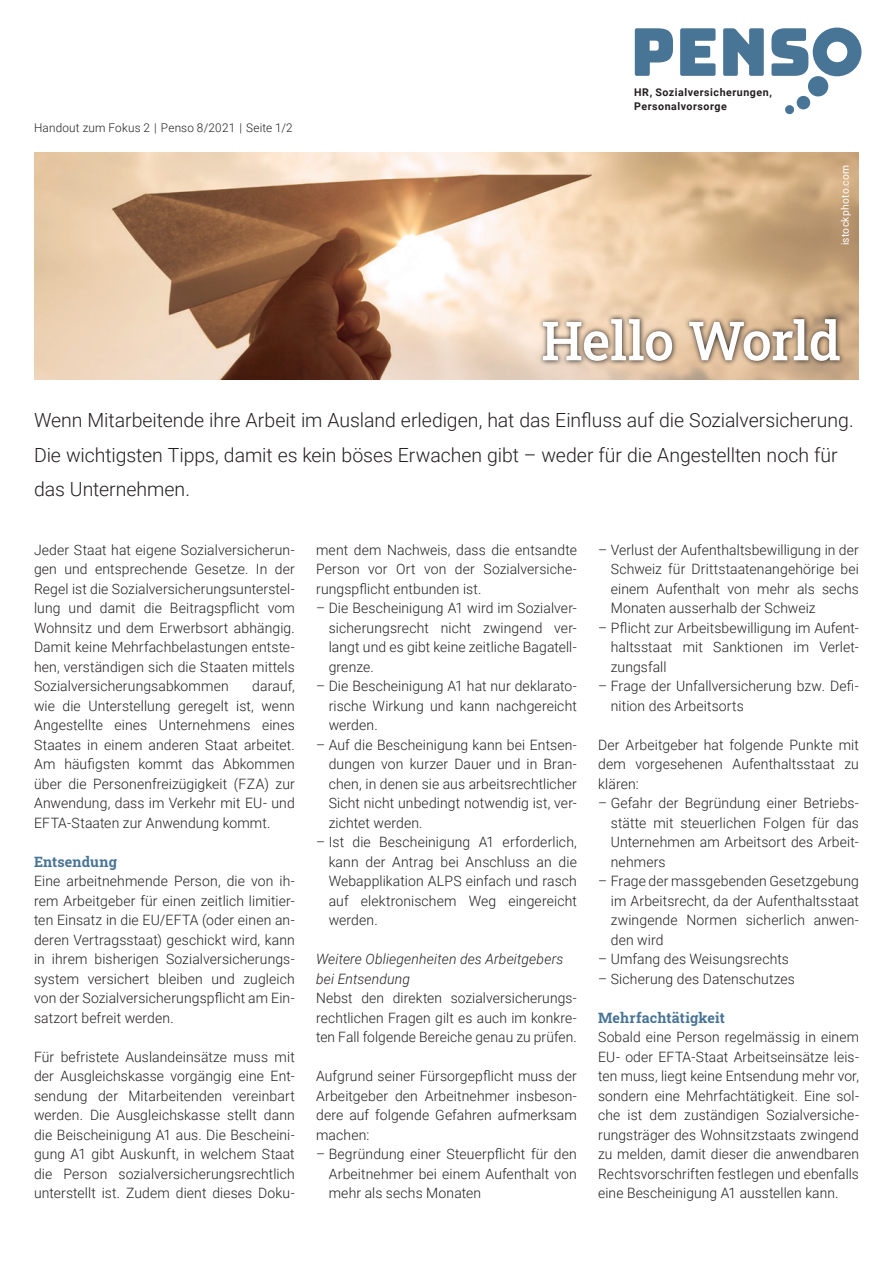
<style>
.page{position:relative;width:893px;height:1263px;background:#fff}
.page>*{position:absolute;margin:0;border:0;box-sizing:border-box;transform-origin:0 0}
.t1{font:54px "Roboto Slab";letter-spacing:-.02em;color:#fff}
.Lead{font:300 19.5px/34.5px "Roboto";letter-spacing:-.005em;color:#231f20}
.GS{font:300 14.25px/19.5px "Roboto";letter-spacing:.01em;color:#231f20;text-align:justify}
.GS-2{font:italic 300 14.25px/19.5px "Roboto";letter-spacing:.01em;color:#231f20}
.ZT{font:14.25px "Roboto Slab";letter-spacing:.01em;color:#487496}
.GS-3{font:300 12px "Roboto";letter-spacing:.015em;color:#231f20}
.t2{font:700 10.65px "Roboto";letter-spacing:.05em;color:#231f20}
.ZT_kursiv{font:10.5px "Roboto";letter-spacing:.03em;color:#fff}
</style>
<div class="page">
<img style="left:34px;top:153px;width:825px;height:226px">
<svg style="left:635px;top:28px;width:38px;height:48px"></svg>
<svg style="left:680px;top:28px;width:36px;height:48px"></svg>
<svg style="left:723px;top:28px;width:41px;height:48px"></svg>
<svg style="left:771px;top:28px;width:90px;height:48px"></svg>
<div style="left:808px;top:76px;width:20px;height:21px;background:#487496;border-radius:50%"></div>
<div style="left:796px;top:96px;width:14px;height:14px;background:#487496;border-radius:50%"></div>
<div style="left:785px;top:105px;width:9px;height:9px;background:#487496;border-radius:50%"></div>
<svg style="left:538px;top:313px;width:307px;height:53px"></svg>
<p class="GS-3" style="left:34px;top:120px;width:260px">Handout zum Fokus 2 | Penso 8/2021 | Seite 1/2</p>
<p class="t2" style="left:634px;top:85px;width:139px">HR, Sozialversicherungen,</p>
<p class="t2" style="left:634px;top:99px;width:94px">Personalvorsorge</p>
<p class="ZT_kursiv" style="left:838px;top:245px;width:82px;rotate:-90deg">istockphoto.com</p>
<p class="t1" style="left:541px;top:304px;width:301px">Hello World</p>
<p class="Lead" style="left:34px;top:402px;width:821px">Wenn Mitarbeitende ihre Arbeit im Ausland erledigen, hat das Einfluss auf die Sozialversicherung.<br>Die wichtigsten Tipps, damit es kein böses Erwachen gibt – weder für die Angestellten noch für das Unternehmen.</p>
<p class="GS" style="left:34px;top:539px;width:262px">Jeder Staat hat eigene Sozialversicherun&shy;gen und entsprechende Gesetze. In der Regel ist die Sozialversicherungsunterstel&shy;lung und damit die Beitragspflicht vom Wohnsitz und dem Erwerbsort abhängig.<br>Damit keine Mehrfachbelastungen entste&shy;hen, verständigen sich die Staaten mittels Sozialversicherungsabkommen</p>
<p class="GS" style="left:34px;top:676px;width:262px;text-indent:218px">darauf, wie die Unterstellung geregelt ist, wenn Angestellte eines Unternehmens eines Staates in einem anderen Staat arbeitet.<br>Am häufigsten kommt das Abkommen über die Personenfreizügigkeit (FZA) zur Anwendung, dass im Verkehr mit EU- und EFTA-Staaten zur Anwendung kommt.</p>
<p class="ZT" style="left:34px;top:852px;width:85px">Entsendung</p>
<p class="GS" style="left:34px;top:871px;width:262px">Eine arbeitnehmende Person, die von ih&shy;rem Arbeitgeber für einen zeitlich limitier&shy;ten Einsatz in die EU/EFTA (oder einen an&shy;deren Vertragsstaat) geschickt wird, kann in ihrem bisherigen Sozialversicherungs&shy;system versichert bleiben und zugleich von der Sozialversicherungspflicht am Ein&shy;satzort befreit werden.</p>
<p class="GS" style="left:34px;top:1046px;width:262px">Für befristete Auslandeinsätze muss mit der Ausgleichskasse vorgängig eine Ent&shy;sendung der Mitarbeitenden vereinbart werden. Die Ausgleichskasse stellt dann die Beischeinigung A1 aus. Die Bescheini&shy;gung A1 gibt Auskunft, in welchem Staat die Person sozialversicherungsrechtlich unterstellt ist. Zudem dient dieses Doku-</p>
<p class="GS" style="left:316px;top:539px;width:262px">ment dem Nachweis, dass die entsandte Person vor Ort von der Sozialversiche&shy;rungspflicht entbunden ist.</p>
<p class="GS" style="left:329px;top:598px;width:250px;text-indent:-13px">– Die Bescheinigung A1 wird im Sozialver&shy;sicherungsrecht nicht zwingend ver&shy;langt und es gibt keine zeitliche Bagatell&shy;grenze.</p>
<p class="GS" style="left:329px;top:676px;width:250px;text-indent:-13px">– Die Bescheinigung A1 hat nur deklarato&shy;rische Wirkung und kann nachgereicht werden.</p>
<p class="GS" style="left:329px;top:734px;width:250px;text-indent:-13px">– Auf die Bescheinigung kann bei Entsen&shy;dungen von kurzer Dauer und in Bran&shy;chen, in denen sie aus arbeitsrechtlicher Sicht nicht unbedingt notwendig ist, ver&shy;zichtet werden.</p>
<p class="GS" style="left:329px;top:832px;width:250px;text-indent:-13px">– Ist die Bescheinigung A1 erforderlich, kann der Antrag bei Anschluss an die Webapplikation ALPS einfach und rasch auf elektronischem Weg eingereicht werden.</p>
<p class="GS-2" style="left:316px;top:949px;width:249px">Weitere Obliegenheiten des Arbeitgebers bei Entsendung</p>
<p class="GS" style="left:316px;top:988px;width:262px">Nebst den direkten sozialversicherungs&shy;rechtlichen Fragen gilt es auch im konkre&shy;ten Fall folgende Bereiche genau zu prüfen.</p>
<p class="GS" style="left:316px;top:1066px;width:262px">Aufgrund seiner Fürsorgepflicht muss der Arbeitgeber den Arbeitnehmer insbeson&shy;dere auf folgende Gefahren aufmerksam machen:</p>
<p class="GS" style="left:329px;top:1144px;width:250px;text-indent:-13px">– Begründung einer Steuerpflicht für den Arbeitnehmer bei einem Aufenthalt von mehr als sechs Monaten</p>
<p class="GS" style="left:611px;top:539px;width:250px;text-indent:-13px">– Verlust der Aufenthaltsbewilligung in der Schweiz für Drittstaatenangehörige bei einem Aufenthalt von mehr als sechs Monaten ausserhalb der Schweiz</p>
<p class="GS" style="left:611px;top:617px;width:250px;text-indent:-13px">– Pflicht zur Arbeitsbewilligung im Aufent&shy;haltsstaat mit Sanktionen im Verlet&shy;zungsfall</p>
<p class="GS" style="left:611px;top:676px;width:250px;text-indent:-13px">– Frage der Unfallversicherung bzw. Defi&shy;nition des Arbeitsorts</p>
<p class="GS" style="left:598px;top:734px;width:262px">Der Arbeitgeber hat folgende Punkte mit dem vorgesehenen Aufenthaltsstaat zu klären:</p>
<p class="GS" style="left:611px;top:793px;width:250px;text-indent:-13px">– Gefahr der Begründung einer Betriebs&shy;stätte mit steuerlichen Folgen für das Unternehmen am Arbeitsort des Arbeit&shy;nehmers</p>
<p class="GS" style="left:611px;top:871px;width:250px;text-indent:-13px">– Frage der massgebenden Gesetzgebung im Arbeitsrecht, da der Aufenthaltsstaat zwingende Normen sicherlich anwen&shy;den wird</p>
<p class="GS" style="left:598px;top:949px;width:192px">– Umfang des Weisungsrechts</p>
<p class="GS" style="left:598px;top:968px;width:198px">– Sicherung des Datenschutzes</p>
<p class="ZT" style="left:598px;top:1008px;width:128px">Mehrfachtätigkeit</p>
<p class="GS" style="left:598px;top:1027px;width:262px">Sobald eine Person regelmässig in einem EU- oder EFTA-Staat Arbeitseinsätze leis&shy;ten muss, liegt keine Entsendung mehr vor, sondern eine Mehrfachtätigkeit. Eine sol&shy;che ist dem zuständigen Sozialversiche&shy;rungsträger des Wohnsitzstaats zwingend zu melden, damit dieser die anwendbaren Rechtsvorschriften festlegen und ebenfalls eine Bescheinigung A1 ausstellen kann.</p>
</div>
